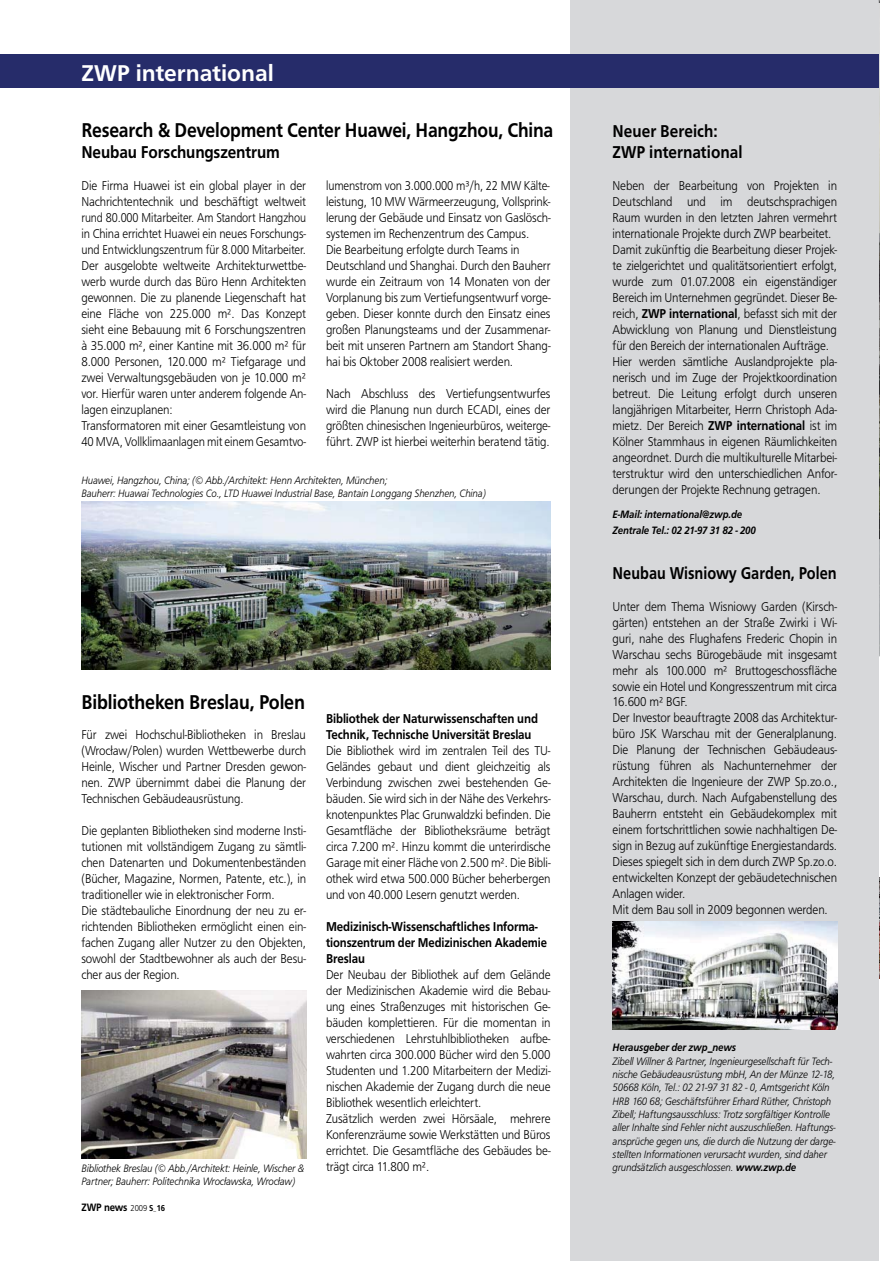
<style>
.page{position:relative;width:882px;height:1261px;background:#fff}
.page>*{position:absolute;margin:0;border:0;box-sizing:border-box;transform-origin:0 0}
.t1{font:500 23.7px "F015 T";color:#fff}
.t2{font:500 20.7px "F015 T";letter-spacing:-.01em;color:#000;scale:.88 1}
.t3{font:500 20.7px "F015 T";letter-spacing:-.01em;color:#000;scale:.9 1}
.t4{font:500 17.7px/21.3px "F015 T";color:#000;scale:.9 1}
.t5{font:500 17.7px "F015 T";color:#000;scale:.85 1}
.t6{font:13.35px/16px "F015 T Ligh";letter-spacing:-.01em;color:#000;scale:.9 1}
.t7{font:13.35px/16px "F015 T Ligh";letter-spacing:-.01em;color:#000;scale:.87 1}
.t8{font:500 13.35px/16px "F015 T";letter-spacing:-.01em;color:#000;scale:.9 1}
.t9{font:11.1px/13.4px "F015 T Ligh Ital";letter-spacing:-.01em;color:#000;scale:.9 1}
.t10{font:italic 500 11.1px/16px "F015 T";letter-spacing:-.01em;color:#000;scale:.9 1}
.t11{font:500 11.1px "F015 T";letter-spacing:-.01em;color:#000;scale:.9 1}
.s1{font-family:"F015 T Ligh";font-weight:400;font-size:8.85px}
.s2{font-size:8.85px}
.s3{font-family:"F015 T Ligh";font-weight:400;font-size:5.85px}
.s4{font-family:"F015 T";font-weight:500}
.s5{font-family:"F015 T";font-weight:500;font-style:italic}
</style>
<div class="page">
<img style="left:879px;top:877px;width:1px;height:101px">
<img style="left:879px;top:3px;width:1px;height:560px">
<img style="left:81px;top:990px;width:225px;height:168px">
<div style="left:570px;top:0;width:309px;height:1260px;background:#d7d8da"></div>
<div style="left:0;top:55px;width:879px;height:33px;background:#262c6a"></div>
<img style="left:81px;top:501px;width:469px;height:168px">
<img style="left:612px;top:921px;width:225px;height:108px">
<h1 class="t1" style="left:81px;top:64px;width:194px">ZWP international</h1>
<h2 class="t2" style="left:81px;top:122px;width:537px">Research &amp; Development Center Huawei, Hangzhou, China</h2>
<h3 class="t4" style="left:81px;top:143px;width:222px">Neubau Forschungszentrum</h3>
<p class="t6" style="left:81px;top:178px;width:251px">Die Firma Huawei ist ein global player in der Nachrichtentechnik und beschäftigt weltweit rund 80.000 Mitarbeiter. Am Standort Hangzhou in China errichtet Huawei ein neues Forschungs&shy;und Entwicklungszentrum für 8.000 Mitarbeiter.<br>Der ausgelobte weltweite Architekturwettbe&shy;werb wurde durch das Büro Henn Architekten gewonnen. Die zu planende Liegenschaft hat eine Fläche von 225.000 m². Das Konzept sieht eine Bebauung mit 6 Forschungszentren à 35.000 m², einer Kantine mit 36.000 m² für 8.000 Personen, 120.000 m² Tiefgarage und zwei Verwaltungsgebäuden von je 10.000 m² vor. Hierfür waren unter anderem folgende An&shy;lagen einzuplanen:<br>Transformatoren mit einer Gesamtleistung von 40 MVA, Vollklimaanlagen mit einem Gesamtvo-</p>
<p class="t7" style="left:326px;top:178px;width:260px">lumenstrom von 3.000.000 m³/h, 22 MW Kälte&shy;leistung, 10 MW Wärmeerzeugung, Vollsprink&shy;lerung der Gebäude und Einsatz von Gaslösch&shy;systemen im Rechenzentrum des Campus.<br>Die Bearbeitung erfolgte durch Teams in Deutschland und Shanghai. Durch den Bauherr wurde ein Zeitraum von 14 Monaten von der Vorplanung bis zum Vertiefungsentwurf vorge&shy;geben. Dieser konnte durch den Einsatz eines großen Planungsteams und der Zusammenar&shy;beit mit unseren Partnern am Standort Shang&shy;hai bis Oktober 2008 realisiert werden.</p>
<p class="t6" style="left:326px;top:386px;width:251px;text-align:justify">Nach Abschluss des Vertiefungsentwurfes wird die Planung nun durch ECADI, eines der größten chinesischen Ingenieurbüros, weiterge&shy;führt. ZWP ist hierbei weiterhin beratend tätig.</p>
<p class="t9" style="left:81px;top:474px;width:451px">Huawei, Hangzhou, China; (© Abb./Architekt: Henn Architekten, München;<br>Bauherr: Huawai Technologies Co., LTD Huawei Industrial Base, Bantain Longgang Shenzhen, China)</p>
<h2 class="t3" style="left:81px;top:694px;width:250px">Bibliotheken Breslau, Polen</h2>
<p class="t6" style="left:81px;top:727px;width:251px;text-align:justify">Für zwei Hochschul-Bibliotheken in Breslau (Wrocław/Polen) wurden Wettbewerbe durch Heinle, Wischer und Partner Dresden gewon&shy;nen. ZWP übernimmt dabei die Planung der Technischen Gebäudeausrüstung.</p>
<p class="t6" style="left:81px;top:823px;width:251px">Die geplanten Bibliotheken sind moderne Insti&shy;tutionen mit vollständigem Zugang zu sämtli&shy;chen Datenarten und Dokumentenbeständen (Bücher, Magazine, Normen, Patente, etc.), in traditioneller wie in elektronischer Form.<br>Die städtebauliche Einordnung der neu zu er&shy;richtenden Bibliotheken ermöglicht einen ein&shy;fachen Zugang aller Nutzer zu den Objekten, sowohl der Stadtbewohner als auch der Besu&shy;cher aus der Region.</p>
<p class="t9" style="left:81px;top:1161px;width:249px">Bibliothek Breslau (© Abb./Architekt: Heinle, Wischer &amp;<br>Partner; Bauherr: Politechnika Wrocławska, Wrocław)</p>
<p class="t11" style="left:81px;top:1203px;width:94px">ZWP news <span class="s1">2009</span> <span class="s2">S</span><span class="s3">_</span><span class="s2">16</span></p>
<p class="t8" style="left:326px;top:712px;width:237px">Bibliothek der Naturwissenschaften und<br>Technik, Technische Universität Breslau</p>
<p class="t6" style="left:326px;top:743px;width:251px;text-align:justify">Die Bibliothek wird im zentralen Teil des TU-Geländes gebaut und dient gleichzeitig als Verbindung zwischen zwei bestehenden Ge&shy;bäuden. Sie wird sich in der Nähe des Verkehrs&shy;knotenpunktes Plac Grunwaldzki befinden. Die Gesamtfläche der Bibliotheksräume beträgt circa 7.200 m². Hinzu kommt die unterirdische Garage mit einer Fläche von 2.500 m². Die Bibli&shy;othek wird etwa 500.000 Bücher beherbergen und von 40.000 Lesern genutzt werden.</p>
<p class="t8" style="left:326px;top:919px;width:247px">Medizinisch-Wissenschaftliches Informa&shy;tionszentrum der Medizinischen Akademie<br>Breslau</p>
<p class="t6" style="left:326px;top:967px;width:251px">Der Neubau der Bibliothek auf dem Gelände der Medizinischen Akademie wird die Bebau&shy;ung eines Straßenzuges mit historischen Ge&shy;bäuden komplettieren. Für die momentan in verschiedenen Lehrstuhlbibliotheken aufbe&shy;wahrten circa 300.000 Bücher wird den 5.000<br>Studenten und 1.200 Mitarbeitern der Medizi&shy;nischen Akademie der Zugang durch die neue Bibliothek wesentlich erleichtert.<br>Zusätzlich werden zwei Hörsäale, mehrere Konferenzräume sowie Werkstätten und Büros errichtet. Die Gesamtfläche des Gebäudes be&shy;trägt circa 11.800 m².</p>
<h3 class="t4" style="left:612px;top:122px;width:146px">Neuer Bereich:<br>ZWP international</h3>
<p class="t6" style="left:612px;top:178px;width:251px">Neben der Bearbeitung von Projekten in Deutschland und im deutschsprachigen Raum wurden in den letzten Jahren vermehrt internationale Projekte durch ZWP bearbeitet.<br>Damit zukünftig die Bearbeitung dieser Projek&shy;te zielgerichtet und qualitätsorientiert erfolgt, wurde zum 01.07.2008 ein eigenständiger Bereich im Unternehmen gegründet. Dieser Be&shy;reich, <span class="s4">ZWP international</span>, befasst sich mit der Abwicklung von Planung und Dienstleistung für den Bereich der internationalen Aufträge.<br>Hier werden sämtliche Auslandprojekte pla&shy;nerisch und im Zuge der Projektkoordination betreut. Die Leitung erfolgt durch unseren langjährigen Mitarbeiter, Herrn Christoph Ada&shy;mietz. Der Bereich <span class="s4">ZWP international</span> ist im Kölner Stammhaus in eigenen Räumlichkeiten angeordnet. Durch die multikulturelle Mitarbei&shy;terstruktur wird den unterschiedlichen Anfor&shy;derungen der Projekte Rechnung getragen.</p>
<p class="t10" style="left:612px;top:506px;width:161px">E-Mail: international@zwp.de<br>Zentrale Tel.: 02 21-97 31 82 - 200</p>
<h3 class="t5" style="left:612px;top:565px;width:265px">Neubau Wisniowy Garden, Polen</h3>
<p class="t6" style="left:612px;top:599px;width:251px">Unter dem Thema Wisniowy Garden (Kirsch&shy;gärten) entstehen an der Straße Zwirki i Wi&shy;guri, nahe des Flughafens Frederic Chopin in Warschau sechs Bürogebäude mit insgesamt mehr als 100.000 m² Bruttogeschossfläche sowie ein Hotel und Kongresszentrum mit circa 16.600 m² BGF.<br>Der Investor beauftragte 2008 das Architektur&shy;büro JSK Warschau mit der Generalplanung.<br>Die Planung der Technischen Gebäudeaus&shy;rüstung führen als Nachunternehmer der Architekten die Ingenieure der ZWP Sp.zo.o., Warschau, durch. Nach Aufgabenstellung des Bauherrn entsteht ein Gebäudekomplex mit einem fortschrittlichen sowie nachhaltigen De&shy;sign in Bezug auf zukünftige Energiestandards.<br>Dieses spiegelt sich in dem durch ZWP Sp.zo.o. entwickelten Konzept der gebäudetechnischen Anlagen wider.<br>Mit dem Bau soll in 2009 begonnen werden.</p>
<p class="t10" style="left:612px;top:1040px;width:139px">Herausgeber der zwp_news</p>
<p class="t9" style="left:612px;top:1054px;width:249px">Zibell Willner &amp; Partner, Ingenieurgesellschaft für Tech&shy;nische Gebäudeausrüstung mbH, An der Münze 12-18, 50668 Köln, Tel.: 02 21-97 31 82 - 0, Amtsgericht Köln HRB 160 68; Geschäftsführer Erhard Rüther, Christoph Zibell; Haftungsausschluss: Trotz sorgfältiger Kontrolle aller Inhalte sind Fehler nicht auszuschließen. Haftungs&shy;ansprüche gegen uns, die durch die Nutzung der darge&shy;stellten Informationen verursacht wurden, sind daher grundsätzlich ausgeschlossen. <span class="s5">www.zwp.de</span></p>
</div>
